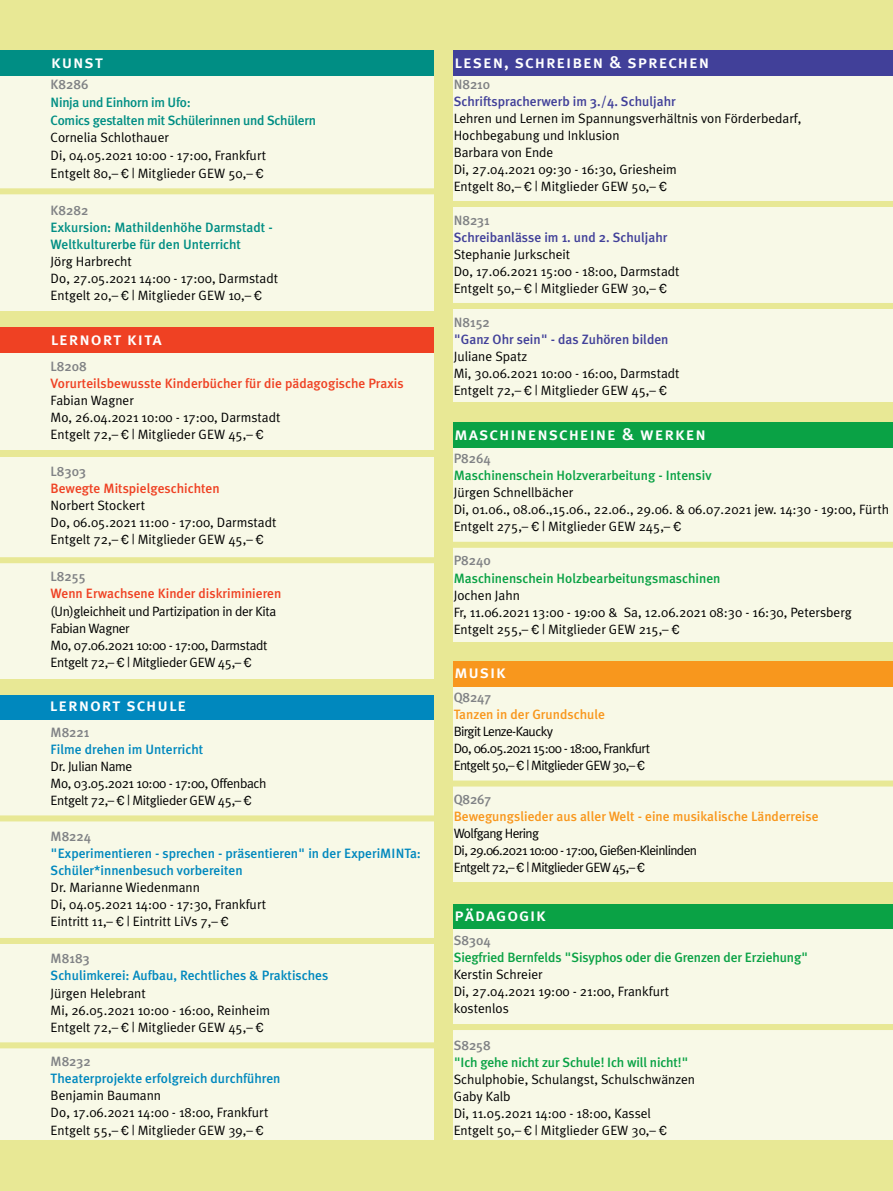
<style>
.page{position:relative;width:893px;height:1191px;background:#e8e895}
.page>*{position:absolute;margin:0;border:0;box-sizing:border-box;transform-origin:0 0}
.t1{font:18px "Meta Plus Medium Caps";letter-spacing:.05em;color:#fff}
.t2{font:13.5px/17px "Meta Plus Normal";color:#000}
.t3{font:13.5px/17px "Meta Plus Normal";letter-spacing:-.025em;color:#000}
.t4{font:500 13.5px/17px "Meta Plus";color:#0088be}
.t5{font:500 13.5px "Meta Plus";color:#0aa245}
.t6{font:13.5px/17px "Meta Plus Normal";letter-spacing:-.045em;color:#000}
.t7{font:500 13.5px/17.7px "Meta Plus";letter-spacing:-.005em;color:#008e84}
.t8{font:500 13.5px "Meta Plus";color:#ef4123}
.t9{font:500 13.5px "Meta Plus";color:#414099}
.t10{font:500 13.5px "Meta Plus";color:#808285}
.t11{font:500 13.5px "Meta Plus";color:#f8971d}
.s1{font-family:"Franklin Gothic"}
</style>
<div class="page">
<div style="left:0;top:50px;width:433px;height:1089px;background:#f8f9e7"></div>
<div style="left:454px;top:45px;width:439px;height:1094px;background:#f8f9e7"></div>
<div style="left:0;top:1042px;width:451px;height:6px;background:#e8e895"></div>
<div style="left:0;top:33px;width:893px;height:17px;background:#e8e895"></div>
<div style="left:451px;top:780px;width:442px;height:6px;background:#e8e895"></div>
<div style="left:447px;top:303px;width:446px;height:6px;background:#e8e895"></div>
<div style="left:0;top:694px;width:434px;height:26px;background:#0088be"></div>
<div style="left:451px;top:542px;width:442px;height:6px;background:#e8e895"></div>
<div style="left:0;top:188px;width:444px;height:6px;background:#e8e895"></div>
<div style="left:0;top:451px;width:441px;height:6px;background:#e8e895"></div>
<div style="left:0;top:51px;width:434px;height:25px;background:#008e84"></div>
<div style="left:0;top:327px;width:434px;height:26px;background:#ef4123"></div>
<div style="left:454px;top:50px;width:439px;height:25px;background:#414099"></div>
<div style="left:454px;top:422px;width:439px;height:26px;background:#0aa245"></div>
<div style="left:0;top:557px;width:442px;height:6px;background:#e8e895"></div>
<div style="left:449px;top:201px;width:444px;height:6px;background:#e8e895"></div>
<div style="left:443px;top:1024px;width:450px;height:6px;background:#e8e895"></div>
<div style="left:0;top:311px;width:439px;height:16px;background:#e8e895"></div>
<div style="left:453px;top:402px;width:440px;height:20px;background:#e8e895"></div>
<div style="left:454px;top:661px;width:439px;height:25px;background:#f8971d"></div>
<div style="left:453px;top:903px;width:440px;height:25px;background:#0aa245"></div>
<div style="left:0;top:938px;width:444px;height:6px;background:#e8e895"></div>
<div style="left:0;top:815px;width:447px;height:6px;background:#e8e895"></div>
<div style="left:0;top:679px;width:440px;height:15px;background:#e8e895"></div>
<div style="left:448px;top:642px;width:445px;height:19px;background:#e8e895"></div>
<div style="left:448px;top:882px;width:445px;height:21px;background:#e8e895"></div>
<h1 class="t1" style="left:51px;top:51px;width:53px">kunst</h1>
<p class="t10" style="left:51px;top:77px;width:40px">K8286</p>
<p class="t7" style="left:51px;top:93px;width:267px">Ninja und Einhorn im Ufo:<br>Comics gestalten mit Schülerinnen und Schülern</p>
<p class="t2" style="left:51px;top:129px;width:217px;line-height:17.7px">Cornelia Schlothauer<br>Di, 04.05.2021 10:00 - 17:00, Frankfurt<br>Entgelt 80,– <span class="s1">€</span> | Mitglieder GEW 50,– <span class="s1">€</span></p>
<p class="t10" style="left:51px;top:202px;width:39px">K8282</p>
<p class="t7" style="left:51px;top:218px;width:224px;line-height:17px">Exkursion: Mathildenhöhe Darmstadt -<br>Weltkulturerbe für den Unterricht</p>
<p class="t2" style="left:51px;top:252px;width:229px">Jörg Harbrecht<br>Do, 27.05.2021 14:00 - 17:00, Darmstadt<br>Entgelt 20,– <span class="s1">€</span> | Mitglieder GEW 10,– <span class="s1">€</span></p>
<h1 class="t1" style="left:51px;top:328px;width:113px">lernort kita</h1>
<p class="t10" style="left:51px;top:358px;width:38px">L8208</p>
<p class="t8" style="left:51px;top:375px;width:355px">Vorurteilsbewusste Kinderbücher für die pädagogische Praxis</p>
<p class="t2" style="left:51px;top:392px;width:231px">Fabian Wagner<br>Mo, 26.04.2021 10:00 - 17:00, Darmstadt<br>Entgelt 72,– <span class="s1">€</span> | Mitglieder GEW 45,– <span class="s1">€</span></p>
<p class="t10" style="left:51px;top:464px;width:37px">L8303</p>
<p class="t8" style="left:51px;top:481px;width:171px">Bewegte Mitspielgeschichten</p>
<p class="t2" style="left:51px;top:497px;width:227px">Norbert Stockert<br>Do, 06.05.2021 11:00 - 17:00, Darmstadt<br>Entgelt 72,– <span class="s1">€</span> | Mitglieder GEW 45,– <span class="s1">€</span></p>
<p class="t10" style="left:51px;top:569px;width:37px">L8255</p>
<p class="t8" style="left:51px;top:586px;width:232px">Wenn Erwachsene Kinder diskriminieren</p>
<p class="t3" style="left:51px;top:602px;width:227px">(Un)gleichheit und Partizipation in der Kita Fabian Wagner<br>Mo, 07.06.2021 10:00 - 17:00, Darmstadt Entgelt 72,– <span class="s1">€</span> | Mitglieder GEW 45,– <span class="s1">€</span></p>
<h1 class="t1" style="left:50px;top:694px;width:138px">lernort schule</h1>
<p class="t10" style="left:51px;top:724px;width:40px">M8221</p>
<p class="t4" style="left:51px;top:740px;width:154px">Filme drehen im Unterricht</p>
<p class="t3" style="left:51px;top:757px;width:217px">Dr. Julian Name<br>Mo, 03.05.2021 10:00 - 17:00, Offenbach<br>Entgelt 72,– <span class="s1">€</span> | Mitglieder GEW 45,– <span class="s1">€</span></p>
<p class="t10" style="left:51px;top:828px;width:42px">M8224</p>
<p class="t4" style="left:51px;top:845px;width:372px">"Experimentieren - sprechen - präsentieren" in der ExperiMINTa:<br>Schüler*innenbesuch vorbereiten</p>
<p class="t2" style="left:51px;top:879px;width:217px">Dr. Marianne Wiedenmann<br>Di, 04.05.2021 14:00 - 17:30, Frankfurt<br>Eintritt 11,– <span class="s1">€</span> | Eintritt LiVs 7,– <span class="s1">€</span></p>
<p class="t10" style="left:51px;top:951px;width:41px">M8183</p>
<p class="t4" style="left:51px;top:967px;width:279px">Schulimkerei: Aufbau, Rechtliches &amp; Praktisches</p>
<p class="t2" style="left:51px;top:984px;width:221px">Jürgen Helebrant<br>Mi, 26.05.2021 10:00 - 16:00, Reinheim<br>Entgelt 72,– <span class="s1">€</span> | Mitglieder GEW 45,– <span class="s1">€</span></p>
<p class="t10" style="left:51px;top:1053px;width:42px">M8232</p>
<p class="t4" style="left:51px;top:1070px;width:231px">Theaterprojekte erfolgreich durchführen</p>
<p class="t2" style="left:51px;top:1087px;width:219px">Benjamin Baumann<br>Do, 17.06.2021 14:00 - 18:00, Frankfurt<br>Entgelt 55,– <span class="s1">€</span> | Mitglieder GEW 39,– <span class="s1">€</span></p>
<h1 class="t1" style="left:455px;top:51px;width:256px">lesen, schreiben &amp; sprechen</h1>
<p class="t10" style="left:454px;top:76px;width:38px">N8210</p>
<p class="t9" style="left:454px;top:93px;width:224px">Schriftspracherwerb im 3./4. Schuljahr</p>
<p class="t2" style="left:454px;top:109px;width:349px">Lehren und Lernen im Spannungsverhältnis von Förderbedarf, Hochbegabung und Inklusion<br>Barbara von Ende<br>Di, 27.04.2021 09:30 - 16:30, Griesheim<br>Entgelt 80,– <span class="s1">€</span> | Mitglieder GEW 50,– <span class="s1">€</span></p>
<p class="t10" style="left:454px;top:212px;width:38px">N8231</p>
<p class="t9" style="left:454px;top:229px;width:215px">Schreibanlässe im 1. und 2. Schuljahr</p>
<p class="t2" style="left:454px;top:246px;width:227px">Stephanie Jurkscheit<br>Do, 17.06.2021 15:00 - 18:00, Darmstadt<br>Entgelt 50,– <span class="s1">€</span> | Mitglieder GEW 30,– <span class="s1">€</span></p>
<p class="t10" style="left:454px;top:314px;width:38px">N8152</p>
<p class="t9" style="left:454px;top:331px;width:216px">"Ganz Ohr sein" - das Zuhören bilden</p>
<p class="t2" style="left:454px;top:348px;width:227px">Juliane Spatz<br>Mi, 30.06.2021 10:00 - 16:00, Darmstadt<br>Entgelt 72,– <span class="s1">€</span> | Mitglieder GEW 45,– <span class="s1">€</span></p>
<h1 class="t1" style="left:455px;top:423px;width:253px">maschinenscheine &amp; werken</h1>
<p class="t10" style="left:454px;top:451px;width:39px">P8264</p>
<p class="t5" style="left:454px;top:468px;width:259px">Maschinenschein Holzverarbeitung - Intensiv</p>
<p class="t2" style="left:454px;top:484px;width:437px">Jürgen Schnellbächer<br>Di, 01.06., 08.06.,15.06., 22.06., 29.06. &amp; 06.07.2021 jew. 14:30 - 19:00, Fürth<br>Entgelt 275,– <span class="s1">€</span> | Mitglieder GEW 245,– <span class="s1">€</span></p>
<p class="t10" style="left:454px;top:553px;width:39px">P8240</p>
<p class="t5" style="left:454px;top:570px;width:268px">Maschinenschein Holzbearbeitungsmaschinen</p>
<p class="t2" style="left:454px;top:586px;width:400px">Jochen Jahn<br>Fr, 11.06.2021 13:00 - 19:00 &amp; Sa, 12.06.2021 08:30 - 16:30, Petersberg<br>Entgelt 255,– <span class="s1">€</span> | Mitglieder GEW 215,– <span class="s1">€</span></p>
<h1 class="t1" style="left:454px;top:661px;width:53px">musik</h1>
<p class="t10" style="left:454px;top:689px;width:39px">Q8247</p>
<p class="t11" style="left:454px;top:706px;width:153px">Tanzen in der Grundschule</p>
<p class="t6" style="left:454px;top:722px;width:198px">Birgit Lenze-Kaucky<br>Do, 06.05.2021 15:00 - 18:00, Frankfurt<br>Entgelt 50,– <span class="s1">€</span> | Mitglieder GEW 30,– <span class="s1">€</span></p>
<p class="t10" style="left:454px;top:791px;width:39px">Q8267</p>
<p class="t11" style="left:454px;top:808px;width:366px">Bewegungslieder aus aller Welt - eine musikalische Länderreise</p>
<p class="t6" style="left:454px;top:824px;width:245px">Wolfgang Hering<br>Di, 29.06.2021 10:00 - 17:00, Gießen-Kleinlinden<br>Entgelt 72,– <span class="s1">€</span> | Mitglieder GEW 45,– <span class="s1">€</span></p>
<h1 class="t1" style="left:455px;top:904px;width:93px">pädagogik</h1>
<p class="t10" style="left:454px;top:932px;width:39px">S8304</p>
<p class="t5" style="left:454px;top:949px;width:356px">Siegfried Bernfelds "Sisyphos oder die Grenzen der Erziehung"</p>
<p class="t2" style="left:454px;top:965px;width:217px">Kerstin Schreier<br>Di, 27.04.2021 19:00 - 21:00, Frankfurt kostenlos</p>
<p class="t10" style="left:454px;top:1037px;width:39px">S8258</p>
<p class="t5" style="left:454px;top:1054px;width:236px">"Ich gehe nicht zur Schule! Ich will nicht!"</p>
<p class="t2" style="left:454px;top:1070px;width:243px">Schulphobie, Schulangst, Schulschwänzen<br>Gaby Kalb<br>Di, 11.05.2021 14:00 - 18:00, Kassel<br>Entgelt 50,– <span class="s1">€</span> | Mitglieder GEW 30,– <span class="s1">€</span></p>
</div>
